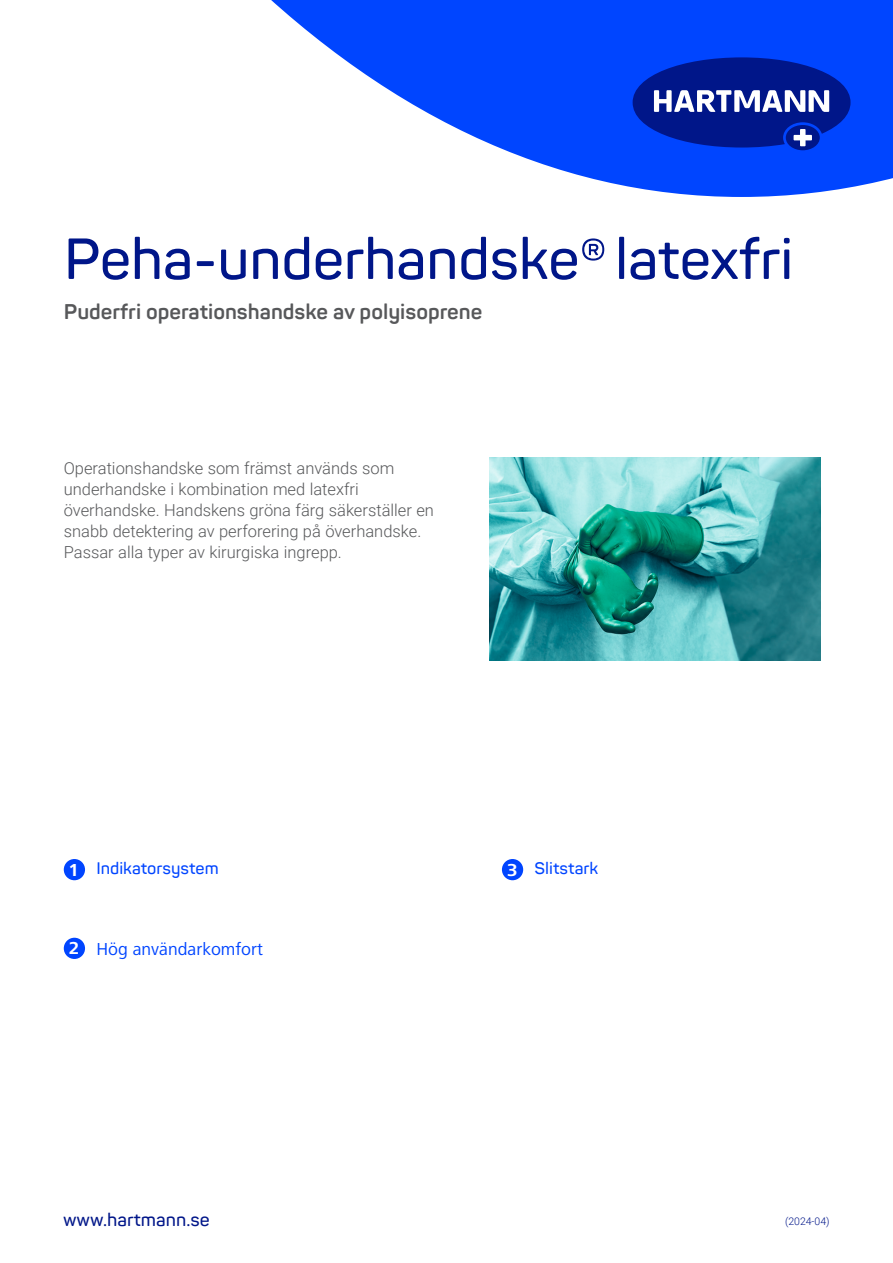
<style>
.page{position:relative;width:893px;height:1263px;background:#fff}
.page>*{position:absolute;margin:0;border:0;box-sizing:border-box;transform-origin:0 0}
.t1{font:600 57px "Panton";letter-spacing:-.01em;color:#001689}
._01_Product_description_black{font:700 21px "Panton";color:#57585a}
._02_Bullet_points_dark_grey_regular{font:18px "Frutiger Next LTW1 G";color:#0045ff}
.t2{font:600 18px "Panton";color:#001689}
.t3{font:700 18px "Frutiger Next LTW1 G";color:#fff}
.t4{font:300 16.5px/21px "Roboto";color:#57585a}
._02_Bullet_points_dark_grey_regular-2{font:600 16.5px "Panton";color:#0045ff}
.t5{font:300 10.5px "Roboto";color:#001689}
</style>
<div class="page">
<img style="left:489px;top:457px;width:332px;height:204px">
<div style="left:64px;top:859px;width:21px;height:21px;background:#0045ff;border-radius:50%"></div>
<div style="left:64px;top:938px;width:21px;height:21px;background:#0045ff;border-radius:50%"></div>
<div style="left:502px;top:859px;width:21px;height:21px;background:#0045ff;border-radius:50%"></div>
<svg style="left:271px;top:0;width:622px;height:197px;fill:#0045ff"></svg>
<div style="left:786px;top:125px;width:34px;height:25px;background:#001689;border-radius:50%"></div>
<svg style="left:633px;top:57px;width:217px;height:91px;background:#1d3aae"></svg>
<p class="t1" style="left:64px;top:223px;width:731px">Peha-underhandske® latexfri</p>
<p class="_01_Product_description_black" style="left:64px;top:298px;width:420px">Puderfri operationshandske av polyisoprene</p>
<p class="t4" style="left:64px;top:457px;width:332px">Operationshandske som främst används som</p>
<p class="t4" style="left:64px;top:478px;width:297px">underhandske i kombination med latexfri</p>
<p class="t4" style="left:64px;top:499px;width:372px">överhandske. Handskens gröna färg säkerställer en snabb detektering av perforering på överhandske.<br>Passar alla typer av kirurgiska ingrepp.</p>
<p class="t3" style="left:68px;top:860px;width:12px">1</p>
<p class="_02_Bullet_points_dark_grey_regular-2" style="left:96px;top:858px;width:124px">Indikatorsystem</p>
<p class="t3" style="left:69px;top:938px;width:12px">2</p>
<p class="_02_Bullet_points_dark_grey_regular" style="left:96px;top:939px;width:168px">Hög användarkomfort</p>
<p class="t3" style="left:507px;top:860px;width:12px">3</p>
<p class="_02_Bullet_points_dark_grey_regular-2" style="left:534px;top:858px;width:65px">Slitstark</p>
<p class="t2" style="left:63px;top:1208px;width:148px">www.hartmann.se</p>
<p class="t5" style="left:785px;top:1213px;width:46px">(2024-04)</p>
</div>
